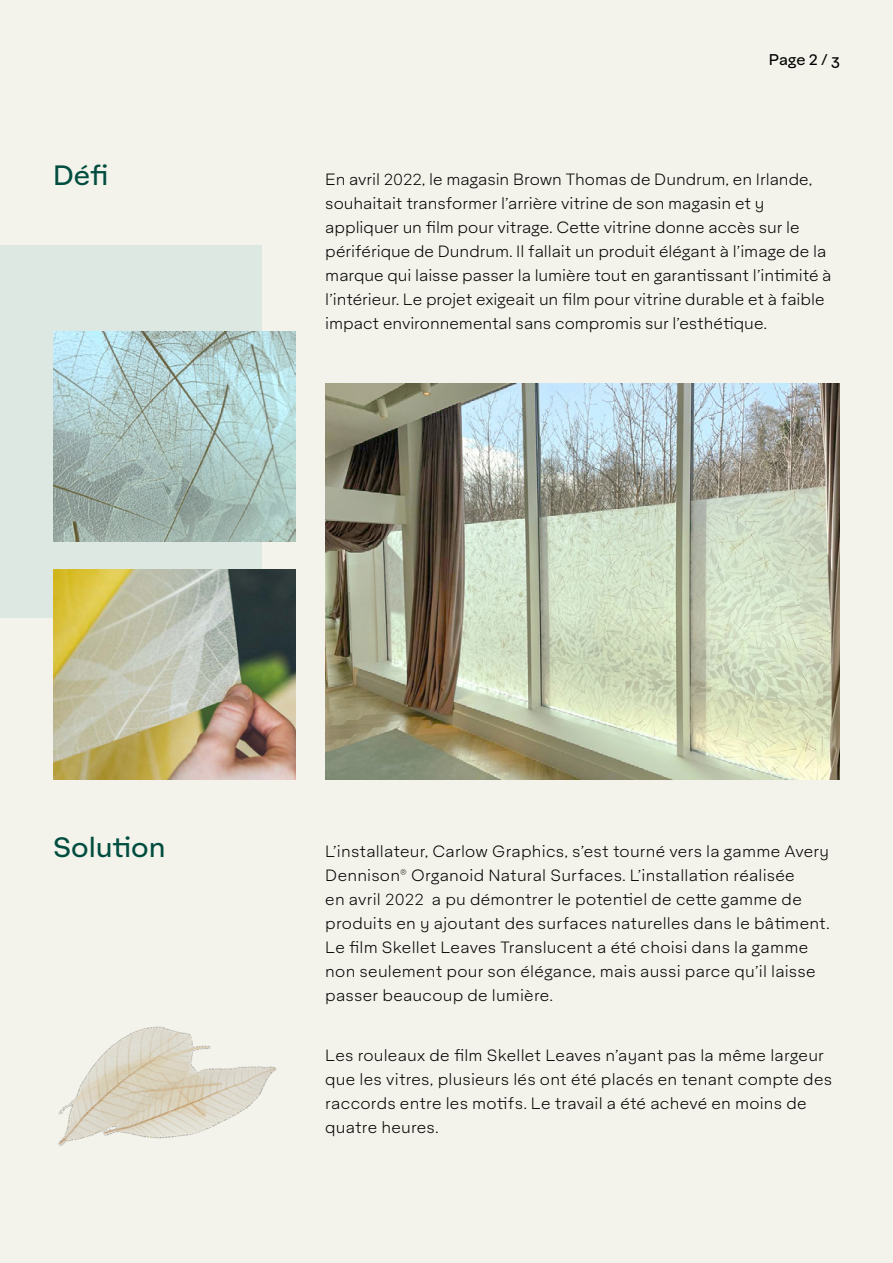
<style>
.page{position:relative;width:893px;height:1263px;background:#f3f3eb}
.page>*{position:absolute;margin:0;border:0;box-sizing:border-box;transform-origin:0 0}
.t1{font:27px "Aktifo A";color:#004d3f}
.t2{font:300 15.75px/24px "Aktifo A";letter-spacing:.005em;color:#000}
.t3{font:15px "Aktifo A";color:#000}
</style>
<div class="page">
<div style="left:0;top:245px;width:262px;height:372px;background:#dde8e2"></div>
<img style="left:53px;top:332px;width:243px;height:210px">
<img style="left:53px;top:569px;width:243px;height:210px">
<img style="left:325px;top:383px;width:515px;height:396px">
<img style="left:58px;top:1026px;width:219px;height:120px">
<h1 class="t1" style="left:53px;top:159px;width:57px">Défi</h1>
<p class="t3" style="left:769px;top:50px;width:72px">Page 2 / 3</p>
<p class="t2" style="left:325px;top:167px;width:508px">En avril 2022, le magasin Brown Thomas de Dundrum, en Irlande, souhaitait transformer l’arrière vitrine de son magasin et y appliquer un film pour vitrage. Cette vitrine donne accès sur le périférique de Dundrum. Il fallait un produit élégant à l’image de la marque qui laisse passer la lumière tout en garantissant l’intimité à l’intérieur. Le projet exigeait un film pour vitrine durable et à faible impact environnemental sans compromis sur l’esthétique.</p>
<h1 class="t1" style="left:53px;top:831px;width:114px">Solution</h1>
<p class="t2" style="left:325px;top:839px;width:506px">L’installateur, Carlow Graphics, s’est tourné vers la gamme Avery Dennison<sup>®</sup> Organoid Natural Surfaces. L’installation réalisée<br>en avril 2022 a pu démontrer le potentiel de cette gamme de produits en y ajoutant des surfaces naturelles dans le bâtiment.<br>Le film Skellet Leaves Translucent a été choisi dans la gamme non seulement pour son élégance, mais aussi parce qu’il laisse passer beaucoup de lumière.</p>
<p class="t2" style="left:325px;top:1043px;width:508px">Les rouleaux de film Skellet Leaves n’ayant pas la même largeur que les vitres, plusieurs lés ont été placés en tenant compte des raccords entre les motifs. Le travail a été achevé en moins de quatre heures.</p>
</div>
